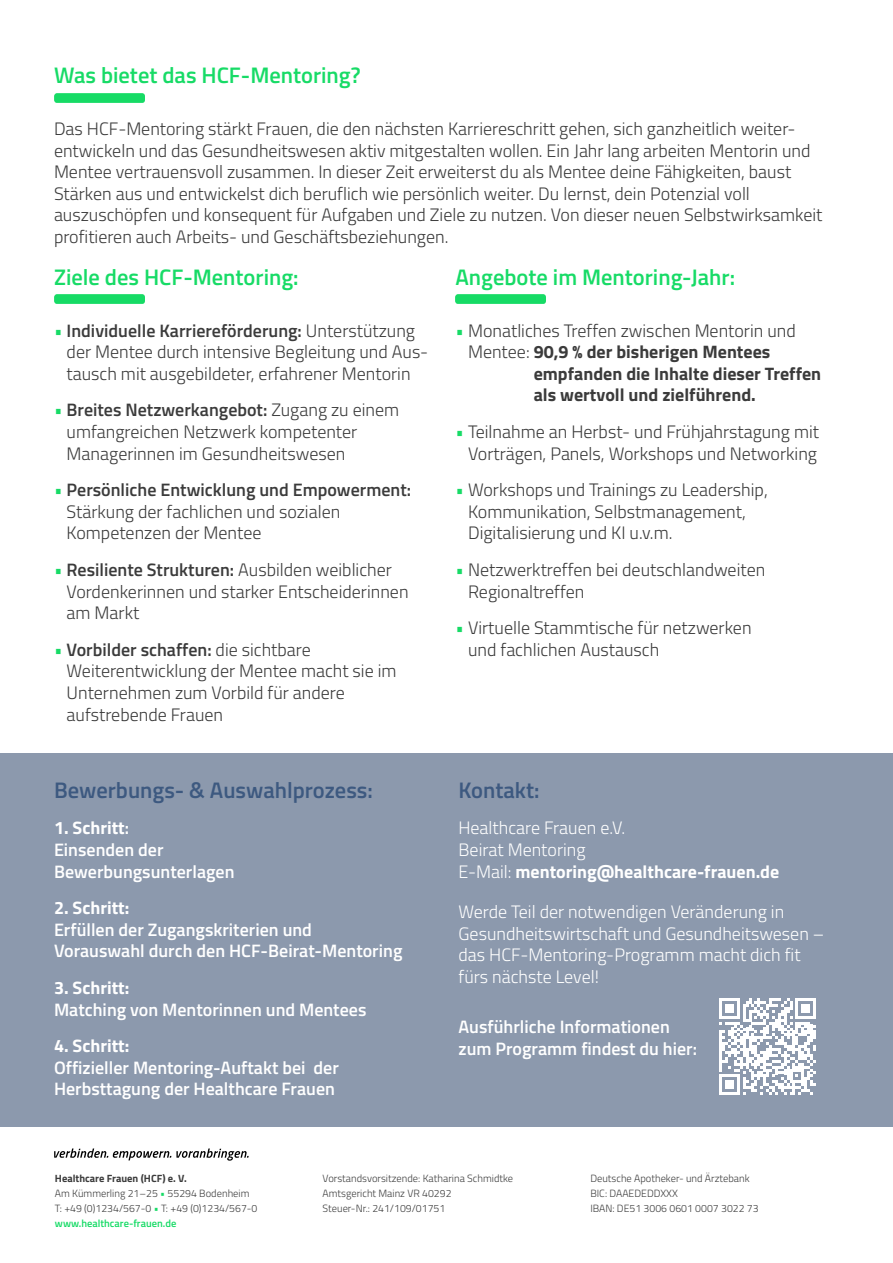
<style>
.page{position:relative;width:893px;height:1263px;background:#fff}
.page>*{position:absolute;margin:0;border:0;box-sizing:border-box;transform-origin:0 0}
.t1{font:600 22.5px "Cairo";color:#17db66}
.t2{font:600 22.5px "Cairo";color:#3d5980}
.t3{font:300 18px/21.6px "Cairo";color:#3b3b3b}
.t4{font:600 18px/21.6px "Cairo";color:#fff}
.t5{font:300 18px/21.6px "Cairo";color:#fff}
.t6{font:700 18px/21.6px "Cairo";color:#3b3b3b}
.t7{font:700 18px "Cairo";color:#fff}
.t8{font:300 10.5px/15px "Cairo";color:#3b3b3b}
.s1{color:#17db66}
.s2{font-weight:600}
.s3{font-weight:700}
.s4{font-weight:600;color:#17db66}
</style>
<div class="page">
<div style="left:0;top:753px;width:893px;height:374px;background:#8c99ad"></div>
<img style="left:54px;top:93px;width:90px;height:9px">
<img style="left:54px;top:294px;width:90px;height:9px">
<img style="left:455px;top:294px;width:91px;height:9px">
<svg style="left:719px;top:998px;width:97px;height:97px"></svg>
<svg style="left:54px;top:1148px;width:195px;height:13px"></svg>
<p class="t1" style="left:54px;top:59px;width:308px">Was bietet das HCF-Mentoring?</p>
<p class="t3" style="left:54px;top:118px;width:770px">Das HCF-Mentoring stärkt Frauen, die den nächsten Karriereschritt gehen, sich ganzheitlich weiter&shy;entwickeln und das Gesundheitswesen aktiv mitgestalten wollen. Ein Jahr lang arbeiten Mentorin und Mentee vertrauensvoll zusammen. In dieser Zeit erweiterst du als Mentee deine Fähigkeiten, baust Stärken aus und entwickelst dich beruflich wie persönlich weiter. Du lernst, dein Potenzial voll auszuschöpfen und konsequent für Aufgaben und Ziele zu nutzen. Von dieser neuen Selbstwirksamkeit profitieren auch Arbeits- und Geschäftsbeziehungen.</p>
<p class="t1" style="left:54px;top:260px;width:246px">Ziele des HCF-Mentoring:</p>
<p class="t3" style="left:67px;top:319px;width:363px;text-indent:-13px"><span class="s1">•</span> <span class="s2">Individuelle Karriereförderung:</span> Unterstützung der Mentee durch intensive Begleitung und Aus&shy;tausch mit ausgebildeter, erfahrener Mentorin</p>
<p class="t3" style="left:67px;top:399px;width:334px;text-indent:-13px"><span class="s1">•</span> <span class="s2">Breites Netzwerkangebot:</span> Zugang zu einem umfangreichen Netzwerk kompetenter<br>Managerinnen im Gesundheitswesen</p>
<p class="t3" style="left:67px;top:479px;width:346px;text-indent:-13px"><span class="s1">•</span> <span class="s2">Persönliche Entwicklung und Empowerment:<br></span>Stärkung der fachlichen und sozialen<br>Kompetenzen der Mentee</p>
<p class="t3" style="left:67px;top:559px;width:344px;text-indent:-13px"><span class="s1">•</span> <span class="s2">Resiliente Strukturen:</span> Ausbilden weiblicher<br>Vordenkerinnen und starker Entscheiderinnen am Markt</p>
<p class="t3" style="left:67px;top:639px;width:331px;text-indent:-13px"><span class="s1">•</span> <span class="s2">Vorbilder schaffen:</span> die sichtbare Weiterentwicklung der Mentee macht sie im Unternehmen zum Vorbild für andere aufstrebende Frauen</p>
<p class="t1" style="left:455px;top:260px;width:281px">Angebote im Mentoring-Jahr:</p>
<p class="t3" style="left:468px;top:319px;width:329px;text-indent:-13px"><span class="s1">•</span> Monatliches Treffen zwischen Mentorin und<br>Mentee: <span class="s3">90,9 % der bisherigen Mentees</span></p>
<p class="t6" style="left:534px;top:363px;width:289px">empfanden die Inhalte dieser Treffen als wertvoll und zielführend.</p>
<p class="t3" style="left:455px;top:421px;width:365px;text-align:center"><span class="s1">•</span> Teilnahme an Herbst- und Frühjahrstagung mit<br>Vorträgen, Panels, Workshops und Networking</p>
<p class="t3" style="left:468px;top:479px;width:301px;text-indent:-13px"><span class="s1">•</span> Workshops und Trainings zu Leadership,<br>Kommunikation, Selbstmanagement,<br>Digitalisierung und KI u.v.m.</p>
<p class="t3" style="left:468px;top:559px;width:299px;text-indent:-13px"><span class="s1">•</span> Netzwerktreffen bei deutschlandweiten<br>Regionaltreffen</p>
<p class="t3" style="left:468px;top:617px;width:285px;text-indent:-13px"><span class="s1">•</span> Virtuelle Stammtische für netzwerken und fachlichen Austausch</p>
<p class="t2" style="left:54px;top:773px;width:320px">Bewerbungs- &amp; Auswahlprozess:</p>
<p class="t4" style="left:54px;top:817px;width:182px"><span class="s3">1. Schritt</span>:<br>Einsenden der<br>Bewerbungsunterlagen</p>
<p class="t7" style="left:54px;top:893px;width:77px">2. Schritt:</p>
<p class="t4" style="left:54px;top:919px;width:350px">Erfüllen der Zugangskriterien und<br>Vorauswahl durch den HCF-Beirat-Mentoring</p>
<p class="t7" style="left:54px;top:973px;width:77px">3. Schritt:</p>
<p class="t4" style="left:54px;top:998px;width:314px">Matching von Mentorinnen und Mentees</p>
<p class="t7" style="left:54px;top:1031px;width:77px">4. Schritt:</p>
<p class="t4" style="left:54px;top:1057px;width:286px">Offizieller Mentoring-Auftakt bei der<br>Herbsttagung der Healthcare Frauen</p>
<p class="t2" style="left:458px;top:773px;width:83px">Kontakt:</p>
<p class="t5" style="left:458px;top:817px;width:322px">Healthcare Frauen e.V.<br>Beirat Mentoring<br>E-Mail: <span class="s3">mentoring@healthcare-frauen.de</span></p>
<p class="t5" style="left:458px;top:901px;width:367px">Werde Teil der notwendigen Veränderung in Gesundheitswirtschaft und Gesundheitswesen – das HCF-Mentoring-Programm macht dich fit fürs nächste Level!</p>
<p class="t4" style="left:458px;top:1016px;width:240px">Ausführliche Informationen zum Programm findest du hier:</p>
<p class="t8" style="left:55px;top:1170px;width:204px"><span class="s3">Healthcare Frauen (HCF) e. V.<br></span>Am Kümmerling 21–25 <span class="s1">•</span> 55294 Bodenheim T: +49 (0)1234/567-0 <span class="s1">•</span> T: +49 (0)1234/567-0 <span class="s4">www.healthcare-frauen.de</span></p>
<p class="t8" style="left:323px;top:1170px;width:192px">Vorstandsvorsitzende: Katharina Schmidtke<br>Amtsgericht Mainz VR 40292<br>Steuer-Nr.: 241/109/01751</p>
<p class="t8" style="left:590px;top:1170px;width:170px">Deutsche Apotheker- und Ärztebank<br>BIC: DAAEDEDDXXX<br>IBAN: DE51 3006 0601 0007 3022 73</p>
</div>
